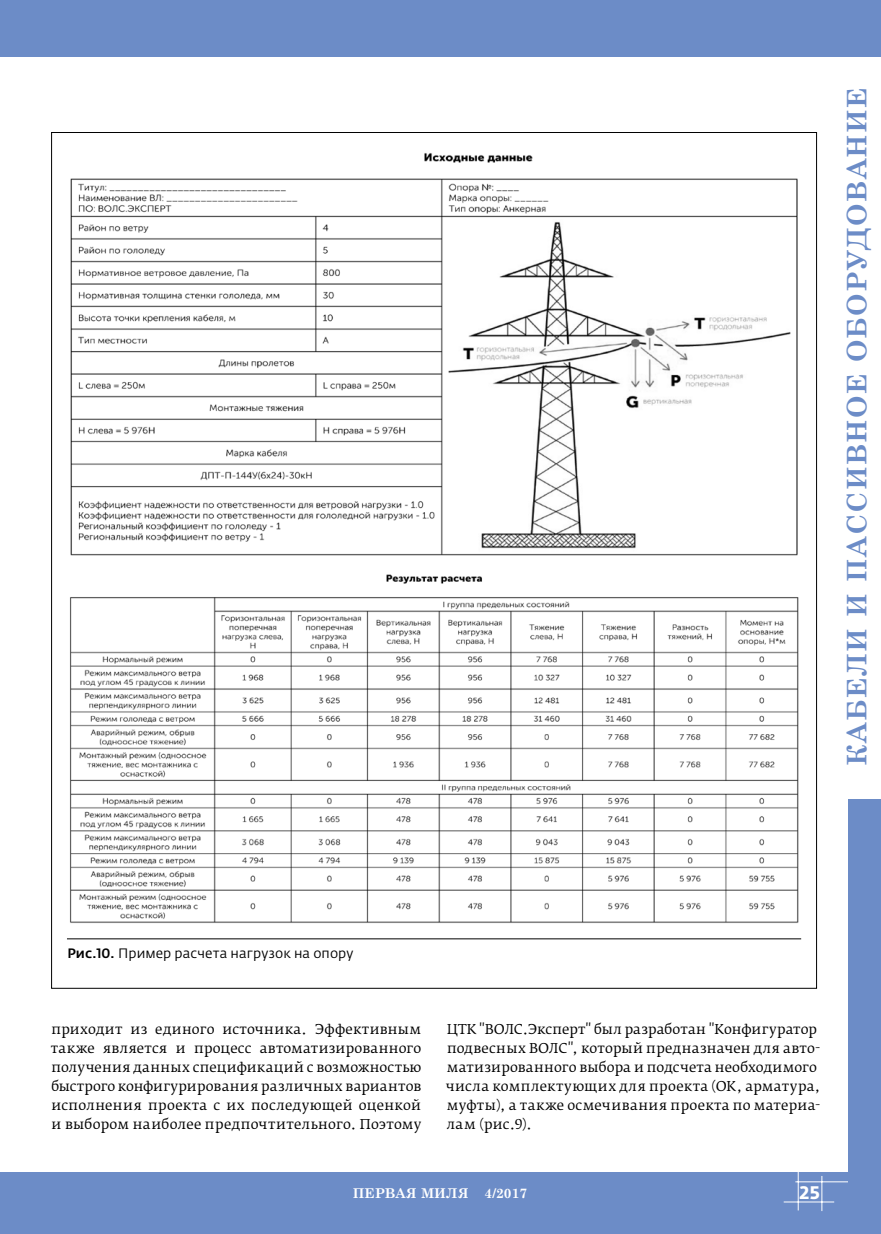
<style>
.page{position:relative;width:881px;height:1234px;background:#fff}
.page>*{position:absolute;margin:0;border:0;box-sizing:border-box;transform-origin:0 0}
.t1{font:700 27px "Century Schoolbook";letter-spacing:.05em;color:#6c8cc7}
.t2{font:700 18px "Fedra Sans Pro";color:#fff}
.t3{font:13.5px/19px "Fedra Serif B Pro";letter-spacing:.015em;color:#000;text-align:justify}
.t4{font:13.5px "Fedra Sans Pro";letter-spacing:.005em;color:#000}
.t5{font:700 13.5px "Century Schoolbook";color:#fff}
.s1{font-weight:500}
</style>
<div class="page">
<div style="left:0;top:0;width:880px;height:57px;background:#6c8cc7"></div>
<div style="left:0;top:1172px;width:880px;height:61px;background:#6c8cc7"></div>
<hr style="left:783px;top:1201px;width:50px;height:1px;background:#fff">
<hr style="left:797px;top:1171px;width:1px;height:39px;background:#fff">
<hr style="left:821px;top:1175px;width:1px;height:35px;background:#fff">
<hr style="left:795px;top:1181px;width:85px;height:1px;background:#fff">
<div style="left:847px;top:0;width:33px;height:1233px;background:#6c8cc7"></div>
<div style="left:846px;top:57px;width:34px;height:741px;background:#fff"></div>
<hr style="left:67px;top:938px;width:733px;height:1px;background:#000">
<img style="left:70px;top:153px;width:728px;height:403px">
<img style="left:70px;top:574px;width:729px;height:349px">
<h1 class="t1" style="left:835px;top:765px;width:680px;rotate:-90deg">Кабели и пассивное оборудование</h1>
<p class="t4" style="left:67px;top:944px;width:287px"><span class="s1">Рис.10.</span> Пример расчета нагрузок на опору</p>
<p class="t3" style="left:51px;top:1019px;width:372px">приходит из единого источника. Эффективным также является и процесс автоматизированного получения данных спецификаций с возможностью быстрого конфигурирования различных вариантов исполнения проекта с их последующей оценкой и выбором наиболее предпочтительного. Поэтому</p>
<p class="t3" style="left:445px;top:1019px;width:376px;text-align:left">ЦТК "ВОЛС.Эксперт" был разработан "Конфигуратор подвесных ВОЛС", который предназначен для авто&shy;матизированного выбора и подсчета необходимого числа комплектующих для проекта (ОК, арматура, муфты), а также осмечивания проекта по материа&shy;лам (рис.9).</p>
<p class="t5" style="left:352px;top:1181px;width:176px">ПЕРВАЯ МИЛЯ 4/2017</p>
<h2 class="t2" style="left:799px;top:1180px;width:22px">25</h2>
</div>
